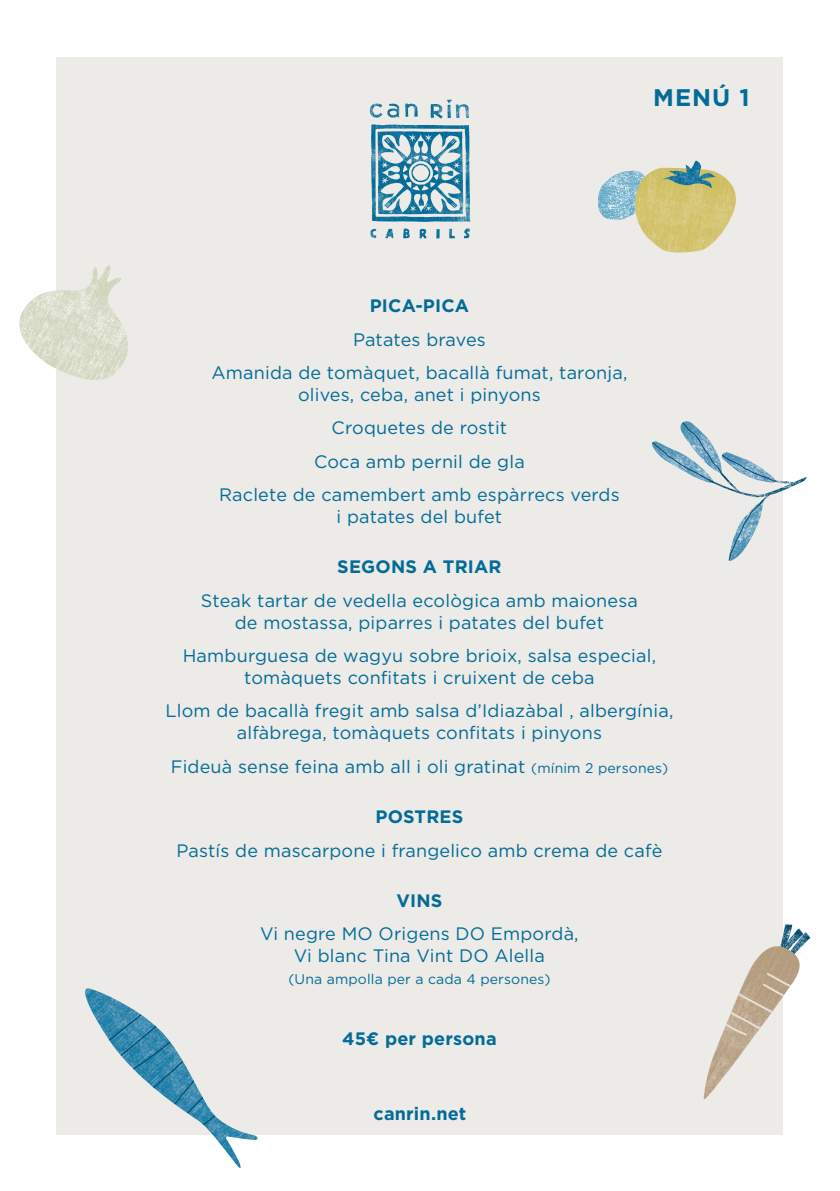
<style>
.page{position:relative;width:840px;height:1191px;background:#fff}
.page>*{position:absolute;margin:0;border:0;box-sizing:border-box;transform-origin:0 0}
.t1{font:700 24px "Gotham";color:#026b98}
.t2{font:18px/33.4px "Gotham";letter-spacing:.01em;color:#026b98;text-align:center}
.t3{font:700 18px "Gotham";letter-spacing:.01em;color:#026b98}
.t4{font:14px "Gotham";letter-spacing:.01em;color:#026b98}
.s1{font-size:14px}
</style>
<div class="page">
<div style="left:57px;top:57px;width:725px;height:1077px;background:#ecebe7"></div>
<img style="left:713px;top:469px;width:94px;height:40px">
<svg style="left:727px;top:499px;width:37px;height:62px"></svg>
<svg style="left:652px;top:421px;width:124px;height:62px"></svg>
<img style="left:81px;top:988px;width:178px;height:181px">
<svg style="left:99px;top:999px;width:144px;height:143px"></svg>
<img style="left:597px;top:171px;width:35px;height:50px">
<img style="left:632px;top:168px;width:104px;height:85px">
<img style="left:660px;top:161px;width:56px;height:27px">
<img style="left:780px;top:924px;width:29px;height:22px">
<img style="left:703px;top:946px;width:99px;height:157px">
<svg style="left:714px;top:970px;width:86px;height:67px"></svg>
<img style="left:19px;top:261px;width:109px;height:131px">
<img style="left:369px;top:99px;width:102px;height:140px">
<h1 class="t1" style="left:653px;top:82px;width:98px">MENÚ 1</h1>
<p class="t3" style="left:369px;top:294px;width:101px">PICA-PICA</p>
<p class="t2" style="left:211px;top:322px;width:417px">Patates braves<br>Amanida de tomàquet, bacallà fumat, taronja,</p>
<p class="t2" style="left:219px;top:377px;width:402px">olives, ceba, anet i pinyons<br>Croquetes de rostit<br>Coca amb pernil de gla<br>Raclete de camembert amb espàrrecs verds</p>
<p class="t2" style="left:336px;top:499px;width:167px">i patates del bufet</p>
<p class="t3" style="left:337px;top:555px;width:166px">SEGONS A TRIAR</p>
<p class="t2" style="left:201px;top:589px;width:438px;line-height:22px">Steak tartar de vedella ecològica amb maionesa de mostassa, piparres i patates del bufet</p>
<p class="t2" style="left:183px;top:644px;width:474px;line-height:22px">Hamburguesa de wagyu sobre brioix, salsa especial, tomàquets confitats i cruixent de ceba</p>
<p class="t2" style="left:165px;top:699px;width:509px;line-height:22px">Llom de bacallà fregit amb salsa d’Idiazàbal , albergínia, alfàbrega, tomàquets confitats i pinyons</p>
<p class="t2" style="left:171px;top:749px;width:498px">Fideuà sense feina amb all i oli gratinat <span class="s1">(mínim 2 persones)</span></p>
<p class="t3" style="left:375px;top:805px;width:89px">POSTRES</p>
<p class="t2" style="left:176px;top:833px;width:487px">Pastís de mascarpone i frangelico amb crema de cafè</p>
<p class="t3" style="left:396px;top:888px;width:47px">VINS</p>
<p class="t2" style="left:260px;top:922px;width:320px;line-height:22px">Vi negre MO Origens DO Empordà,<br>Vi blanc Tina Vint DO Alella</p>
<p class="t4" style="left:288px;top:970px;width:263px">(Una ampolla per a cada 4 persones)</p>
<p class="t3" style="left:342px;top:1027px;width:156px">45€ per persona</p>
<p class="t3" style="left:373px;top:1101px;width:94px">canrin.net</p>
</div>
